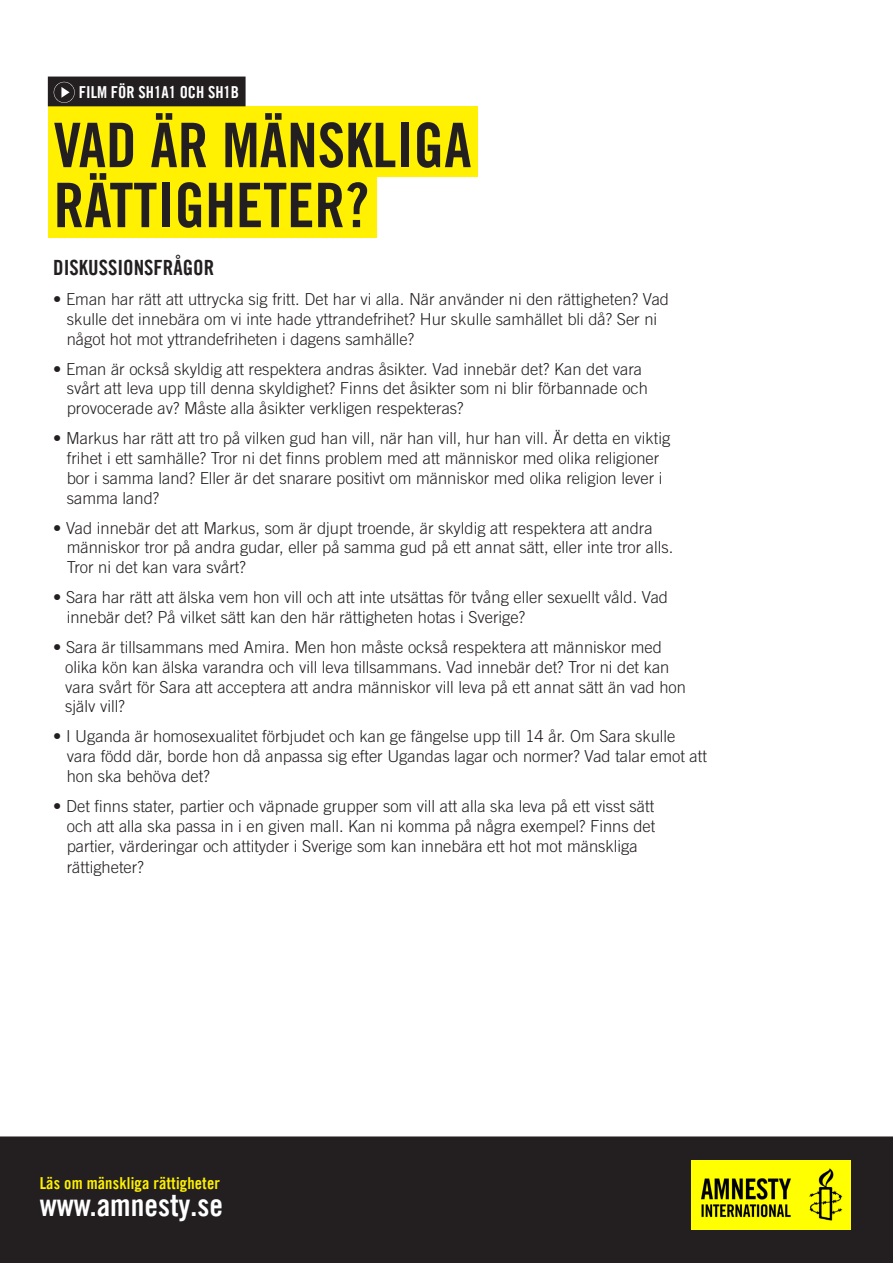
<style>
.page{position:relative;width:893px;height:1263px;background:#fff}
.page>*{position:absolute;margin:0;border:0;box-sizing:border-box;transform-origin:0 0}
.t1{font:61.5px/60px "Amnesty Trade Gothic Bd Cn 20";color:#231f20}
.t2{font:30.75px "Amnesty Trade Gothic Bd Cn 20";color:#fff}
.t3{font:21px "Amnesty Trade Gothic Bd Cn 20";color:#231f20}
.t4{font:300 16.5px/19.8px "Amnesty Trade Gothic";color:#231f20}
.t5{font:16.5px "Amnesty Trade Gothic Bd Cn 20";letter-spacing:.01em;color:#fff101}
.t6{font:16.5px "Amnesty Trade Gothic Bd Cn 20";color:#fff}
</style>
<div class="page">
<div style="left:48px;top:171px;width:328px;height:66px;background:#fff101"></div>
<div style="left:48px;top:106px;width:430px;height:71px;background:#fff101"></div>
<div style="left:49px;top:77px;width:196px;height:29px;background:#231f20"></div>
<svg style="left:54px;top:82px;width:21px;height:21px"></svg>
<div style="left:0;top:1136px;width:893px;height:127px;background:#231f20"></div>
<img style="left:691px;top:1160px;width:159px;height:69px">
<p class="t6" style="left:79px;top:82px;width:162px">FILM FÖR SH1A1 OCH SH1B</p>
<p class="t1" style="left:54px;top:115px;width:419px">VAD ÄR MÄNSKLIGA<br>RÄTTIGHETER?</p>
<p class="t3" style="left:53px;top:255px;width:162px">DISKUSSIONSFRÅGOR</p>
<p class="t4" style="left:53px;top:289px;width:617px">• Eman har rätt att uttrycka sig fritt. Det har vi alla. När använder ni den rättigheten? Vad</p>
<p class="t4" style="left:67px;top:309px;width:592px">skulle det innebära om vi inte hade yttrandefrihet? Hur skulle samhället bli då? Ser ni</p>
<p class="t4" style="left:67px;top:329px;width:349px">något hot mot yttrandefriheten i dagens samhälle?</p>
<p class="t4" style="left:53px;top:359px;width:590px">• Eman är också skyldig att respektera andras åsikter. Vad innebär det? Kan det vara</p>
<p class="t4" style="left:67px;top:378px;width:583px">svårt att leva upp till denna skyldighet? Finns det åsikter som ni blir förbannade och</p>
<p class="t4" style="left:67px;top:398px;width:398px">provocerade av? Måste alla åsikter verkligen respekteras?</p>
<p class="t4" style="left:53px;top:428px;width:619px">• Markus har rätt att tro på vilken gud han vill, när han vill, hur han vill. Är detta en viktig</p>
<p class="t4" style="left:67px;top:448px;width:594px">frihet i ett samhälle? Tror ni det finns problem med att människor med olika religioner</p>
<p class="t4" style="left:67px;top:468px;width:597px">bor i samma land? Eller är det snarare positivt om människor med olika religion lever i</p>
<p class="t4" style="left:67px;top:488px;width:94px">samma land?</p>
<p class="t4" style="left:53px;top:518px;width:601px">• Vad innebär det att Markus, som är djupt troende, är skyldig att respektera att andra</p>
<p class="t4" style="left:67px;top:537px;width:608px">människor tror på andra gudar, eller på samma gud på ett annat sätt, eller inte tror alls.</p>
<p class="t4" style="left:67px;top:557px;width:181px">Tror ni det kan vara svårt?</p>
<p class="t4" style="left:53px;top:587px;width:616px">• Sara har rätt att älska vem hon vill och att inte utsättas för tvång eller sexuellt våld. Vad</p>
<p class="t4" style="left:67px;top:607px;width:460px">innebär det? På vilket sätt kan den här rättigheten hotas i Sverige?</p>
<p class="t4" style="left:53px;top:637px;width:610px">• Sara är tillsammans med Amira. Men hon måste också respektera att människor med</p>
<p class="t4" style="left:65px;top:657px;width:606px">olika kön kan älska varandra och vill leva tillsammans. Vad innebär det? Tror ni det kan</p>
<p class="t4" style="left:65px;top:677px;width:622px">vara svårt för Sara att acceptera att andra människor vill leva på ett annat sätt än vad hon</p>
<p class="t4" style="left:65px;top:696px;width:61px">själv vill?</p>
<p class="t4" style="left:53px;top:726px;width:624px">• I Uganda är homosexualitet förbjudet och kan ge fängelse upp till 14 år. Om Sara skulle</p>
<p class="t4" style="left:67px;top:746px;width:642px">vara född där, borde hon då anpassa sig efter Ugandas lagar och normer? Vad talar emot att hon ska behöva det?</p>
<p class="t4" style="left:53px;top:796px;width:603px">• Det finns stater, partier och väpnade grupper som vill att alla ska leva på ett visst sätt</p>
<p class="t4" style="left:67px;top:816px;width:590px">och att alla ska passa in i en given mall. Kan ni komma på några exempel? Finns det</p>
<p class="t4" style="left:67px;top:836px;width:572px">partier, värderingar och attityder i Sverige som kan innebära ett hot mot mänskliga</p>
<p class="t4" style="left:67px;top:857px;width:79px">rättigheter?</p>
<p class="t5" style="left:40px;top:1173px;width:182px">Läs om mänskliga rättigheter</p>
<p class="t2" style="left:40px;top:1186px;width:185px">www.amnesty.se</p>
</div>
